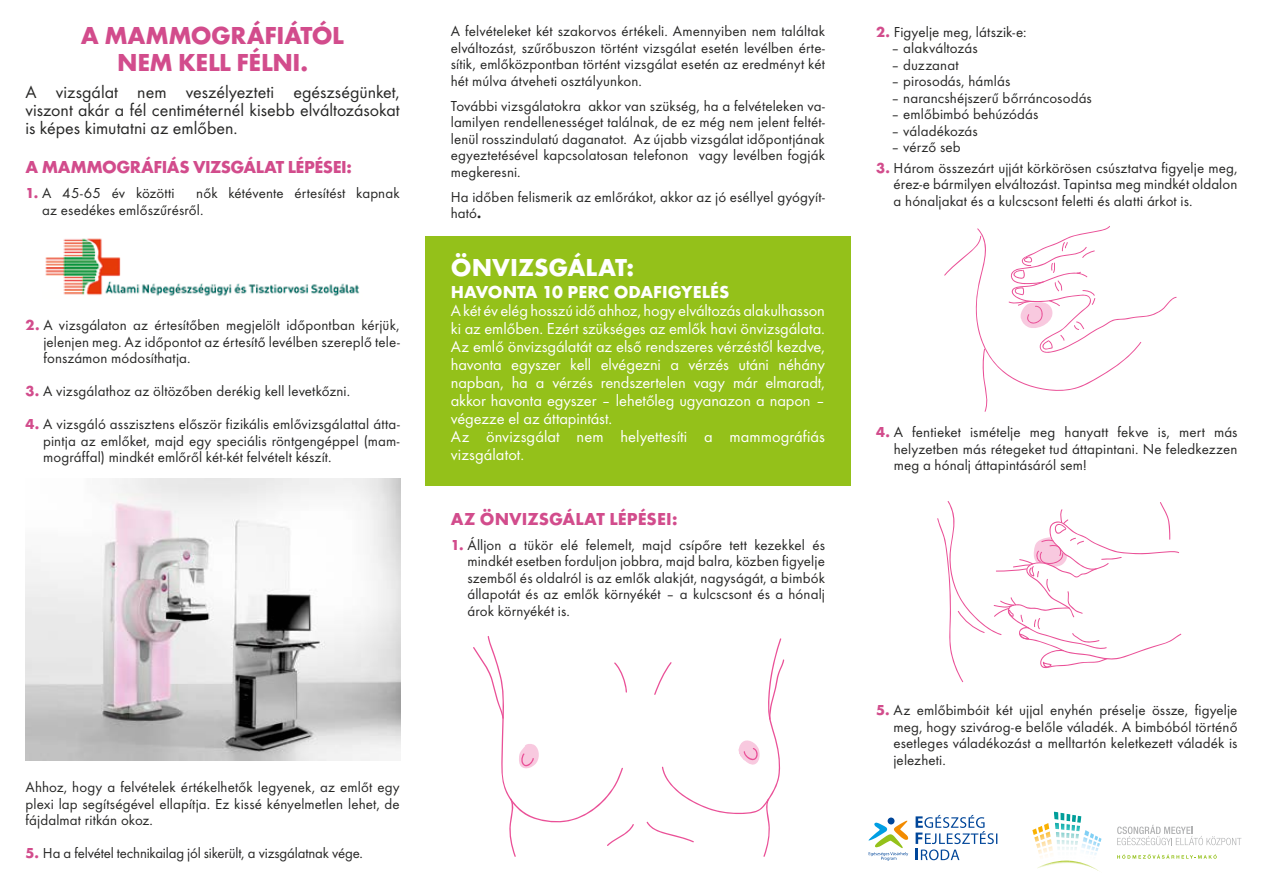
<style>
.page{position:relative;width:1263px;height:893px;background:#fff}
.page>*{position:absolute;margin:0;border:0;box-sizing:border-box;transform-origin:0 0}
.t1{font:700 25.5px/27px "Futura PFL";letter-spacing:-.02em;color:#d24c8c;text-align:center}
.t2{font:700 25.5px "Futura PFL";letter-spacing:-.005em;color:#fff}
.t3{font:18px/18px "Futura PFL";color:#272726;text-align:justify}
.t4{font:700 18px "Futura PFL";letter-spacing:-.015em;color:#d24c8c}
.t5{font:700 18px "Futura PFL";color:#fff}
.t6{font:700 18px "Futura PFL";letter-spacing:.005em;color:#d24c8c}
.t7{font:16.5px/18px "Futura PFL";letter-spacing:-.005em;color:#fff}
.t8{font:15px/16.5px "Futura PFL";letter-spacing:.01em;color:#272726;text-align:justify}
.t9{font:15px "Futura PFL";letter-spacing:-.01em;color:#272726}
.s1{font-weight:700;color:#d24c8c}
.s2{font-weight:700;font-size:13.5px}
</style>
<div class="page">
<div style="left:425px;top:236px;width:425px;height:250px;background:#94c11a"></div>
<svg style="left:868px;top:815px;width:129px;height:46px"></svg>
<svg style="left:1032px;top:811px;width:70px;height:60px"></svg>
<svg style="left:1117px;top:854px;width:100px;height:5px"></svg>
<svg style="left:1117px;top:825px;width:124px;height:20px"></svg>
<svg style="left:944px;top:226px;width:233px;height:186px"></svg>
<svg style="left:937px;top:501px;width:244px;height:181px"></svg>
<img style="left:26px;top:478px;width:375px;height:283px">
<img style="left:45px;top:238px;width:315px;height:58px">
<svg style="left:473px;top:636px;width:161px;height:221px"></svg>
<svg style="left:646px;top:638px;width:138px;height:219px"></svg>
<h1 class="t1" style="left:81px;top:22px;width:265px">A MAMMOGRÁFIÁTÓL<br>NEM KELL FÉLNI.</h1>
<p class="t3" style="left:26px;top:83px;width:376px">A vizsgálat nem veszélyezteti egészségünket, viszont akár a fél centiméternél kisebb elváltozásokat is képes kimutatni az emlőben.</p>
<p class="t4" style="left:26px;top:156px;width:328px">A MAMMOGRÁFIÁS VIZSGÁLAT LÉPÉSEI:</p>
<p class="t8" style="left:26px;top:185px;width:151px"><span class="s1">1.</span> A 45-65 év közötti</p>
<p class="t8" style="left:42px;top:185px;width:359px;text-indent:154px">nők kétévente értesítést kapnak az esedékes emlőszűrésről.</p>
<p class="t8" style="left:43px;top:317px;width:358px;text-indent:-18px"><span class="s1">2.</span> A vizsgálaton az értesítőben megjelölt időpontban kérjük, jelenjen meg. Az időpontot az értesítő levélben szereplő tele&shy;fonszámon módosíthatja.</p>
<p class="t8" style="left:26px;top:383px;width:326px"><span class="s1">3.</span> A vizsgálathoz az öltözőben derékig kell levetkőzni.</p>
<p class="t8" style="left:43px;top:416px;width:358px;text-indent:-18px"><span class="s1">4.</span> A vizsgáló asszisztens először fizikális emlővizsgálattal átta&shy;pintja az emlőket, majd egy speciális röntgengéppel (mam&shy;mográffal) mindkét emlőről két-két felvételt készít.</p>
<p class="t8" style="left:451px;top:23px;width:376px">A felvételeket két szakorvos értékeli. Amennyiben nem találtak elváltozást, szűrőbuszon történt vizsgálat esetén levélben érte&shy;sítik, emlőközpontban történt vizsgálat esetén az eredményt két hét múlva átveheti osztályunkon.</p>
<p class="t8" style="left:451px;top:97px;width:376px">További vizsgálatokra akkor van szükség, ha a felvételeken va&shy;lamilyen rendellenességet találnak, de ez még nem jelent feltét&shy;lenül rosszindulatú daganatot. Az újabb vizsgálat időpontjának egyeztetésével kapcsolatosan telefonon vagy levélben fogják megkeresni.</p>
<p class="t8" style="left:451px;top:188px;width:376px">Ha időben felismerik az emlőrákot, akkor az jó eséllyel gyógyít&shy;ható<span class="s2">.</span></p>
<h1 class="t2" style="left:451px;top:252px;width:185px">ÖNVIZSGÁLAT:</h1>
<p class="t5" style="left:451px;top:281px;width:280px">HAVONTA 10 PERC ODAFIGYELÉS</p>
<p class="t7" style="left:451px;top:301px;width:376px">A két év elég hosszú idő ahhoz, hogy elváltozás alakulhasson ki az emlőben. Ezért szükséges az emlők havi önvizsgálata.<br>Az emlő önvizsgálatát az első rendszeres vérzéstől kezdve, havonta egyszer kell elvégezni a vérzés utáni néhány napban, ha a vérzés rendszertelen vagy már elmaradt, akkor havonta egyszer – lehetőleg ugyanazon a napon – végezze el az áttapintást.<br>Az önvizsgálat nem helyettesíti a mammográfiás vizsgálatot.</p>
<p class="t6" style="left:451px;top:508px;width:228px">AZ ÖNVIZSGÁLAT LÉPÉSEI:</p>
<p class="t8" style="left:467px;top:536px;width:359px;text-indent:-17px"><span class="s1">1.</span> Álljon a tükör elé felemelt, majd csípőre tett kezekkel és mindkét esetben forduljon jobbra, majd balra, közben figyelje szemből és oldalról is az emlők alakját, nagyságát, a bimbók állapotát és az emlők környékét – a kulcscsont és a hónalj árok környékét is.</p>
<p class="t8" style="left:25px;top:779px;width:376px">Ahhoz, hogy a felvételek értékelhetők legyenek, az emlőt egy plexi lap segítségével ellapítja. Ez kissé kényelmetlen lehet, de fájdalmat ritkán okoz.</p>
<p class="t9" style="left:25px;top:845px;width:339px"><span class="s1">5.</span> Ha a felvétel technikailag jól sikerült, a vizsgálatnak vége.</p>
<p class="t8" style="left:876px;top:23px;width:152px"><span class="s1">2.</span> Figyelje meg, látszik-e:</p>
<p class="t8" style="left:891px;top:40px;width:88px">– alakváltozás</p>
<p class="t8" style="left:891px;top:56px;width:69px">– duzzanat</p>
<p class="t8" style="left:891px;top:73px;width:121px">– pirosodás, hámlás</p>
<p class="t8" style="left:891px;top:89px;width:202px">– narancshéjszerű bőrráncosodás</p>
<p class="t8" style="left:891px;top:106px;width:149px">– emlőbimbó behúzódás</p>
<p class="t8" style="left:891px;top:122px;width:88px">– váladékozás</p>
<p class="t8" style="left:891px;top:139px;width:71px">– vérző seb</p>
<p class="t8" style="left:894px;top:159px;width:345px;text-indent:-18px"><span class="s1">3.</span> Három összezárt ujját körkörösen csúsztatva figyelje meg, érez-e bármilyen elváltozást. Tapintsa meg mindkét oldalon a hónaljakat és a kulcscsont feletti és alatti árkot is.</p>
<p class="t8" style="left:894px;top:424px;width:345px;text-indent:-18px"><span class="s1">4.</span> A fentieket ismételje meg hanyatt fekve is, mert más helyzetben más rétegeket tud áttapintani. Ne feledkezzen meg a hónalj áttapintásáról sem!</p>
<p class="t8" style="left:893px;top:702px;width:346px;text-indent:-17px"><span class="s1">5.</span> Az emlőbimbóit két ujjal enyhén préselje össze, figyelje meg, hogy szivárog-e belőle váladék. A bimbóból történő esetleges váladékozást a melltartón keletkezett váladék is jelezheti.</p>
</div>
